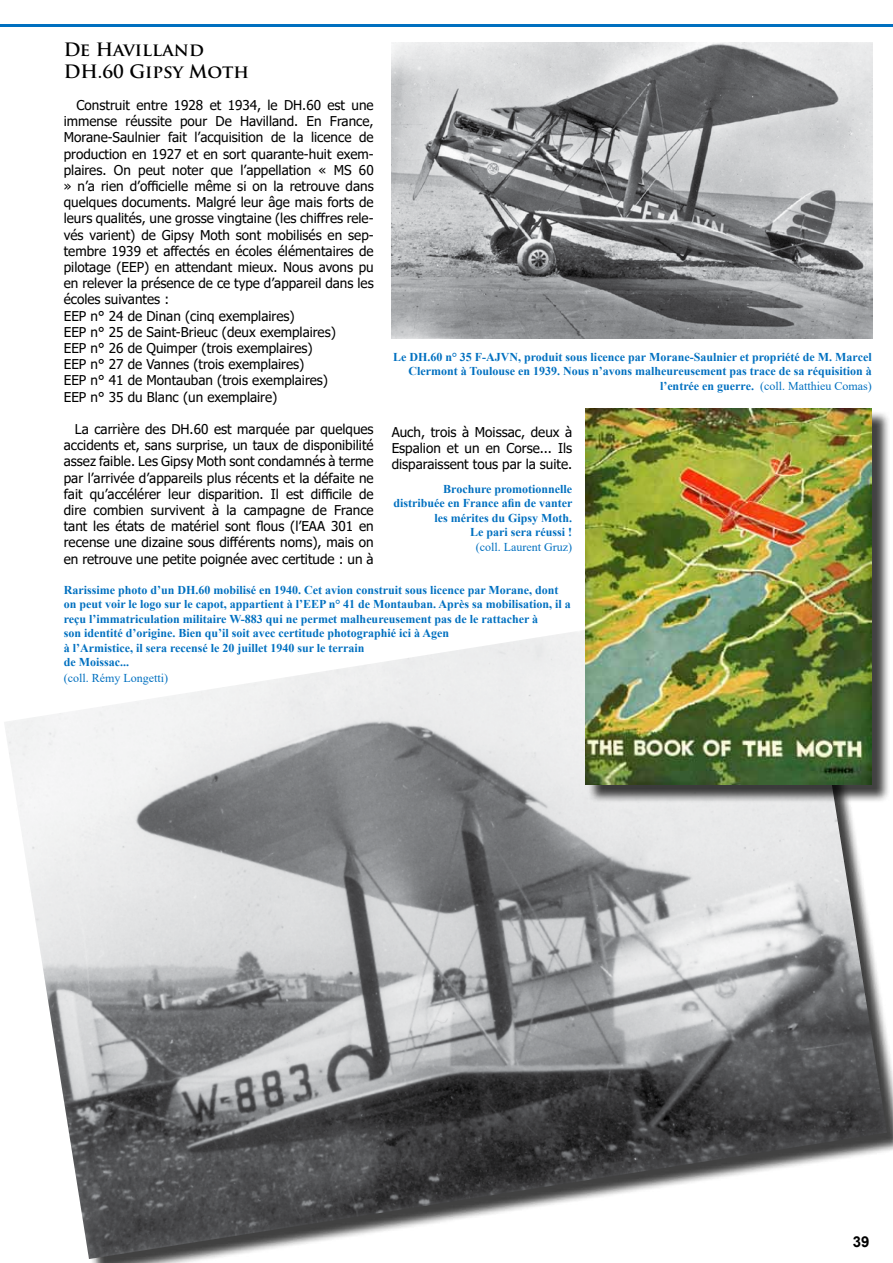
<style>
.page{position:relative;width:893px;height:1263px;background:#fff}
.page>*{position:absolute;margin:0;border:0;box-sizing:border-box;transform-origin:0 0}
.t1{font:700 18px/21.6px "Trajan Pro";color:#000}
.t2{font:700 15px "Arial";color:#000}
.t3{font:13.5px/16.2px "Tahoma";color:#000;text-align:justify}
.t4{font:700 12px/14.4px "Times New Roman";color:#0070c0;text-align:right}
.t5{font:12px "Times New Roman";color:#0070c0}
.s1{font-weight:400}
</style>
<div class="page">
<img style="left:4px;top:630px;width:883px;height:629px">
<div style="left:587px;top:410px;width:303px;height:393px;background:#000;opacity:.75"></div>
<img style="left:585px;top:408px;width:287px;height:377px">
<hr style="left:0;top:24px;width:893px;height:3px;background:#0070c0">
<img style="left:392px;top:43px;width:481px;height:295px">
<h1 class="t1" style="left:64px;top:39px;width:187px">De Havilland<br>DH.60 Gipsy Moth</h1>
<p class="t3" style="left:64px;top:98px;width:311px;text-align:left;text-indent:13px">Construit entre 1928 et 1934, le DH.60 est une immense réussite pour De Havilland. En France, Morane-Saulnier fait l’acquisition de la licence de production en 1927 et en sort quarante-huit exem&shy;plaires. On peut noter que l’appellation « MS 60 » n’a rien d’officielle même si on la retrouve dans quelques documents. Malgré leur âge mais forts de leurs qualités, une grosse vingtaine (les chiffres rele&shy;vés varient) de Gipsy Moth sont mobilisés en sep&shy;tembre 1939 et affectés en écoles élémentaires de pilotage (EEP) en attendant mieux. Nous avons pu en relever la présence de ce type d’appareil dans les écoles suivantes :<br>EEP n° 24 de Dinan (cinq exemplaires)<br>EEP n° 25 de Saint-Brieuc (deux exemplaires)<br>EEP n° 26 de Quimper (trois exemplaires)<br>EEP n° 27 de Vannes (trois exemplaires)<br>EEP n° 41 de Montauban (trois exemplaires)<br>EEP n° 35 du Blanc (un exemplaire)</p>
<p class="t3" style="left:64px;top:422px;width:311px;text-indent:11px">La carrière des DH.60 est marquée par quelques accidents et, sans surprise, un taux de disponibilité assez faible. Les Gipsy Moth sont condamnés à terme par l’arrivée d’appareils plus récents et la défaite ne fait qu’accélérer leur disparition. Il est difficile de dire combien survivent à la campagne de France tant les états de matériel sont flous (l’EAA 301 en recense une dizaine sous différents noms), mais on en retrouve une petite poignée avec certitude : un à</p>
<p class="t3" style="left:392px;top:424px;width:182px">Auch, trois à Moissac, deux à Espalion et un en Corse... Ils disparaissent tous par la suite.</p>
<p class="t4" style="left:393px;top:349px;width:480px">Le DH.60 n° 35 F-AJVN, produit sous licence par Morane-Saulnier et propriété de M. Marcel<br>Clermont à Toulouse en 1939. Nous n’avons malheureusement pas trace de sa réquisition à l’entrée en guerre. <span class="s1">(coll. Matthieu Comas)</span></p>
<p class="t4" style="left:393px;top:481px;width:180px">Brochure promotionnelle distribuée en France afin de vanter les mérites du Gipsy Moth.<br>Le pari sera réussi !</p>
<p class="t5" style="left:476px;top:538px;width:98px">(coll. Laurent Gruz)</p>
<p class="t4" style="left:64px;top:582px;width:509px;text-align:left">Rarissime photo d’un DH.60 mobilisé en 1940. Cet avion construit sous licence par Morane, dont on peut voir le logo sur le capot, appartient à l’EEP n° 41 de Montauban. Après sa mobilisation, il a reçu l’immatriculation militaire W-883 qui ne permet malheureusement pas de le rattacher à<br>son identité d’origine. Bien qu’il soit avec certitude photographié ici à Agen<br>à l’Armistice, il sera recensé le 20 juillet 1940 sur le terrain<br>de Moissac...</p>
<p class="t5" style="left:64px;top:670px;width:106px">(coll. Rémy Longetti)</p>
<p class="t2" style="left:853px;top:1231px;width:18px">39</p>
</div>
